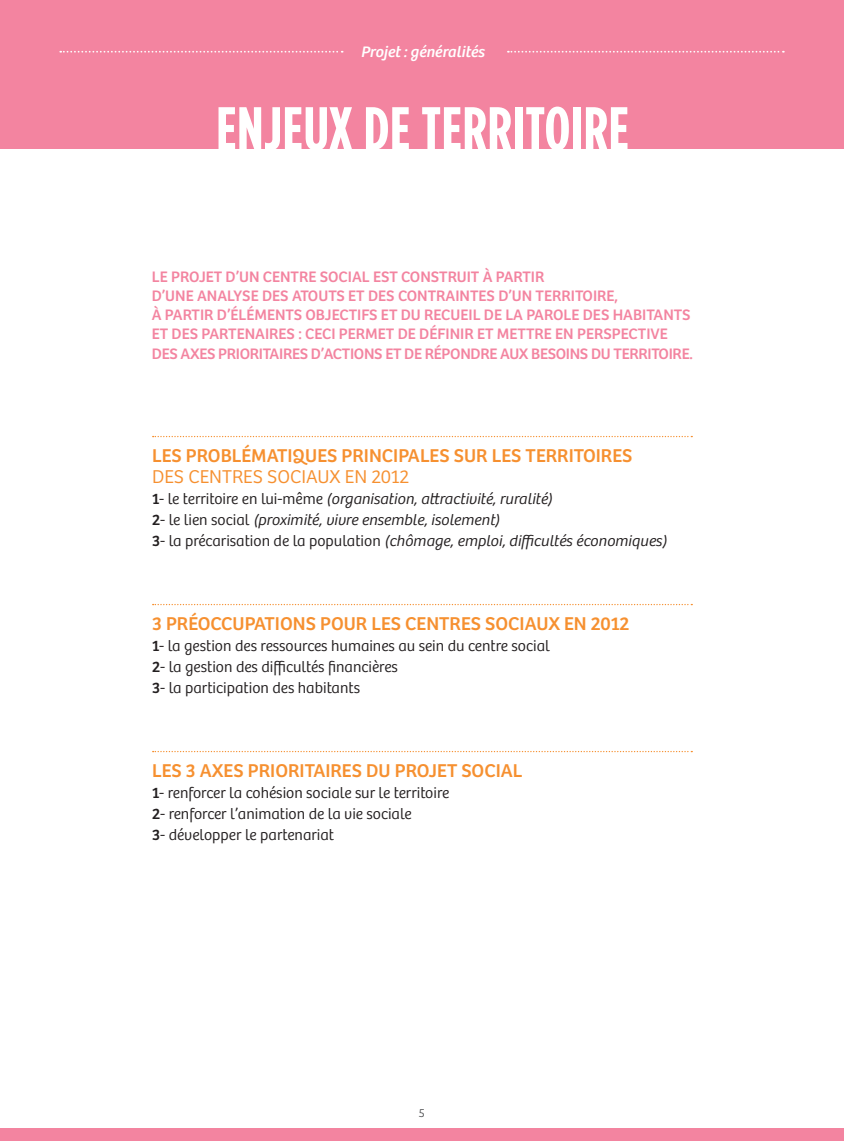
<style>
.page{position:relative;width:844px;height:1141px;background:#fff}
.page>*{position:absolute;margin:0;border:0;box-sizing:border-box;transform-origin:0 0}
.GRAND_TITRE_RUBRIQUE{font:700 61.25px "Gotham Condensed";letter-spacing:.01em;color:#fff}
.t1{font:900 52.5px "Gotham X Narrow";letter-spacing:.01em;color:#fff}
.t2{font:19.25px/21px "Bree";color:#f69030}
.chapeau{font:15.75px/19.2px "Bree";color:#f384a0}
.align_gauche{font:300 15.75px "Bree";color:#231f20}
.align_gauche-2{font:italic 300 15.75px "Bree";color:#231f20}
.t3{font:italic 15.75px/15.8px "Bree";color:#fff;text-align:center}
.t4{font:300 12.25px "Bree";color:#57585a}
.s1{font-weight:300}
.s2{font-weight:400;font-style:normal}
.s3{font-style:normal}
.s4{font-weight:400}
</style>
<div class="page">
<div style="left:0;top:1128px;width:843px;height:13px;background:#f384a0"></div>
<div style="left:0;top:0;width:843px;height:149px;background:#f384a0"></div>
<svg style="left:60px;top:51px;width:282px;height:2px"></svg>
<svg style="left:507px;top:51px;width:276px;height:2px"></svg>
<svg style="left:153px;top:436px;width:539px;height:1px"></svg>
<svg style="left:153px;top:604px;width:539px;height:1px"></svg>
<svg style="left:153px;top:751px;width:539px;height:1px"></svg>
<p class="t3" style="left:350px;top:36px;width:145px">Vitalité démocratique &amp; gouvernance</p>
<p class="GRAND_TITRE_RUBRIQUE" style="left:216px;top:94px;width:414px">ENJEUX DE TERRITOIRE</p>
<p class="t3" style="left:361px;top:44px;width:125px">Projet : généralités</p>
<h2 class="t1" style="left:274px;top:99px;width:298px">LE BÉNÉVOLAT</h2>
<p class="chapeau" style="left:152px;top:267px;width:542px">LE PROJET D’UN CENTRE SOCIAL EST CONSTRUIT À PARTIR<br>D’UNE ANALYSE DES ATOUTS ET DES CONTRAINTES D’UN TERRITOIRE,<br>À PARTIR D’ÉLÉMENTS OBJECTIFS ET DU RECUEIL DE LA PAROLE DES HABITANTS ET DES PARTENAIRES : CECI PERMET DE DÉFINIR ET METTRE EN PERSPECTIVE DES AXES PRIORITAIRES D’ACTIONS ET DE RÉPONDRE AUX BESOINS DU TERRITOIRE.</p>
<p class="t2" style="left:152px;top:445px;width:482px">LES PROBLÉMATIQUES PRINCIPALES SUR LES TERRITOIRES<br><span class="s1">DES CENTRES SOCIAUX EN 2012</span></p>
<p class="align_gauche-2" style="left:152px;top:490px;width:402px"><span class="s2">1</span><span class="s3">- le territoire en lui-même</span> (organisation, attractivité, ruralité)</p>
<p class="align_gauche-2" style="left:152px;top:511px;width:349px"><span class="s2">2</span><span class="s3">- le lien social</span> (proximité, vivre ensemble, isolement)</p>
<p class="align_gauche-2" style="left:152px;top:532px;width:516px"><span class="s2">3</span><span class="s3">- la précarisation de la population</span> (chômage, emploi, difficultés économiques)</p>
<p class="t2" style="left:152px;top:613px;width:478px">3 PRÉOCCUPATIONS POUR LES CENTRES SOCIAUX EN 2012</p>
<p class="align_gauche" style="left:152px;top:637px;width:399px"><span class="s4">1</span>- la gestion des ressources humaines au sein du centre social</p>
<p class="align_gauche" style="left:152px;top:658px;width:247px"><span class="s4">2</span>- la gestion des difficultés financières</p>
<p class="align_gauche" style="left:152px;top:679px;width:209px"><span class="s4">3</span>- la participation des habitants</p>
<p class="t2" style="left:152px;top:760px;width:372px">LES 3 AXES PRIORITAIRES DU PROJET SOCIAL</p>
<p class="align_gauche" style="left:152px;top:784px;width:299px"><span class="s4">1</span>- renforcer la cohésion sociale sur le territoire</p>
<p class="align_gauche" style="left:152px;top:805px;width:261px"><span class="s4">2</span>- renforcer l’animation de la vie sociale</p>
<p class="align_gauche" style="left:152px;top:826px;width:183px"><span class="s4">3</span>- développer le partenariat</p>
<p class="t4" style="left:419px;top:1106px;width:8px">5</p>
</div>
